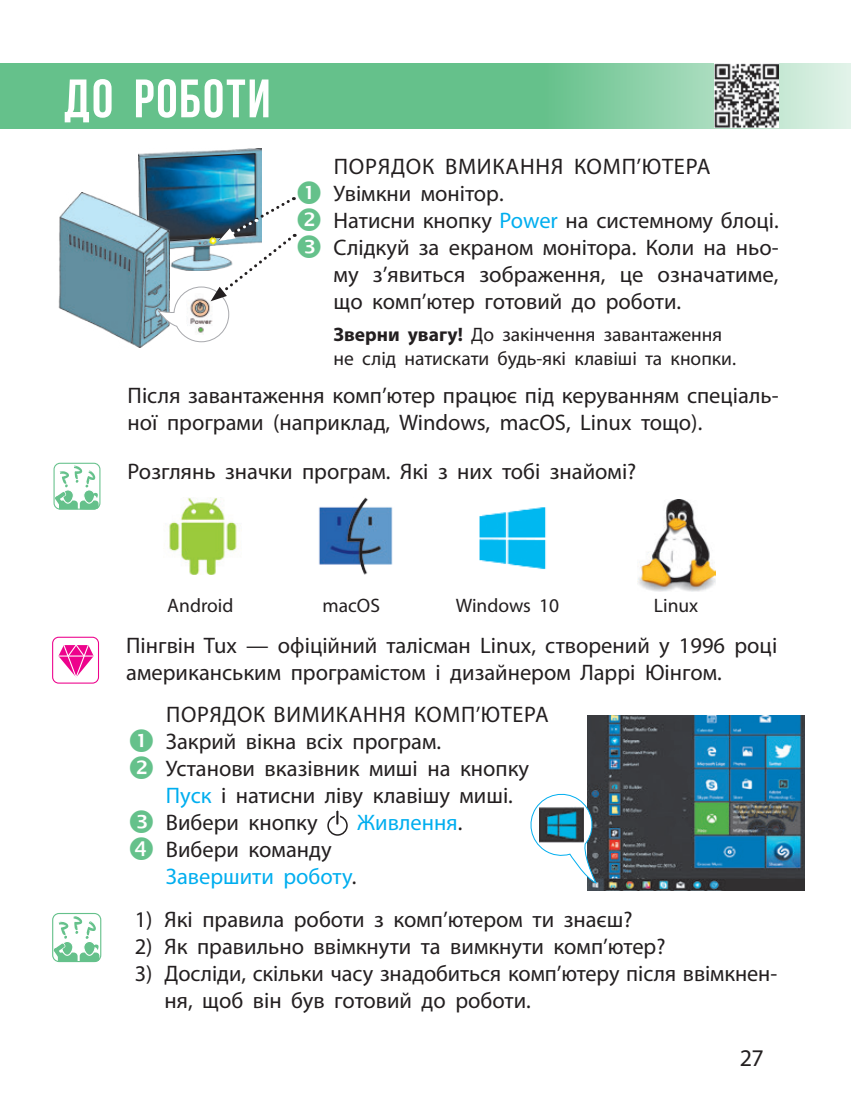
<style>
.page{position:relative;width:851px;height:1106px;background:#fff}
.page>*{position:absolute;margin:0;border:0;box-sizing:border-box;transform-origin:0 0}
.t1{font:700 54px "Bebas Neue";letter-spacing:.035em;color:#fff}
.t2{font:24px "Myriad Pro";color:#231f20}
.t3{font:22.5px/27px "Myriad Pro";color:#231f20}
.t4{font:22.5px/27px "Myriad Pro";color:#00aeef}
.t5{font:19.5px/23.4px "Myriad Pro";color:#231f20}
.s1{color:#00aeef}
.s2{font-weight:700}
.s3{color:#231f20}
</style>
<div class="page">
<svg style="left:0;top:64px;width:850px;height:65px;background:#76c797"></svg>
<img style="left:139px;top:148px;width:122px;height:45px">
<img style="left:58px;top:193px;width:91px;height:154px">
<img style="left:479px;top:507px;width:67px;height:63px">
<img style="left:319px;top:497px;width:74px;height:78px">
<img style="left:637px;top:499px;width:78px;height:92px">
<img style="left:163px;top:497px;width:75px;height:78px">
<div style="left:53px;top:463px;width:47px;height:46px;border:1px solid #65c18b;border-radius:6px"></div>
<svg style="left:54px;top:465px;width:45px;height:45px"></svg>
<div style="left:327px;top:815px;width:20px;height:20px;border:2px solid #231f20;border-radius:50%"></div>
<svg style="left:334px;top:810px;width:6px;height:15px"></svg>
<img style="left:587px;top:716px;width:217px;height:174px">
<svg style="left:530px;top:789px;width:67px;height:95px"></svg>
<img style="left:539px;top:806px;width:44px;height:36px">
<div style="left:52px;top:913px;width:49px;height:49px;border:1px solid #65c18b;border-radius:6px"></div>
<svg style="left:52px;top:916px;width:47px;height:47px"></svg>
<img style="left:714px;top:64px;width:64px;height:64px">
<div style="left:52px;top:636px;width:47px;height:47px;border:1px solid #ed028c;border-radius:6px"></div>
<svg style="left:58px;top:645px;width:36px;height:33px"></svg>
<svg style="left:145px;top:153px;width:152px;height:189px"></svg>
<h1 class="t1" style="left:64px;top:69px;width:208px">ДО РОБОТИ</h1>
<p class="t3" style="left:334px;top:153px;width:31px">Порядок</p>
<p class="t3" style="left:445px;top:153px;width:16px">вмика</p>
<p class="t3" style="left:520px;top:153px;width:70px">ння комп</p>
<p class="t3" style="left:636px;top:153px;width:39px">’ютера</p>
<p class="t3" style="left:333px;top:180px;width:171px">Увімкни монітор.</p>
<p class="t3" style="left:323px;top:207px;width:457px">Натисни кнопку <span class="s1">Power</span> на системному блоці.</p>
<p class="t3" style="left:333px;top:234px;width:446px">Слідкуй за екраном монітора. Коли на ньо-</p>
<p class="t3" style="left:333px;top:261px;width:446px">му з’явиться зображення, це означатиме,</p>
<p class="t3" style="left:333px;top:288px;width:349px">що комп’ютер готовий до роботи.</p>
<p class="t5" style="left:333px;top:323px;width:404px"><span class="s2">Зверни увагу!</span> До закінчення завантаження не слід натискати будь-які клавіші та кнопки.</p>
<p class="t3" style="left:128px;top:382px;width:652px">Після завантаження комп’ютер працює під керуванням спеціаль&shy;ної програми (наприклад, Windows, macOS, Linux тощо).</p>
<p class="t3" style="left:128px;top:457px;width:510px">Розглянь значки програм. Які з них тобі знайомі?</p>
<p class="t5" style="left:167px;top:593px;width:68px">Android</p>
<p class="t5" style="left:322px;top:593px;width:59px">macOS</p>
<p class="t5" style="left:456px;top:593px;width:105px">Windows 10</p>
<p class="t5" style="left:653px;top:593px;width:46px">Linux</p>
<p class="t3" style="left:126px;top:631px;width:652px">Пінгвін Tux — офіційний талісман Linux, створений у 1996 році американським програмістом і дизайнером Ларрі Юінгом.</p>
<p class="t3" style="left:166px;top:700px;width:30px">Порядок</p>
<p class="t3" style="left:273px;top:700px;width:16px">вимика</p>
<p class="t3" style="left:363px;top:700px;width:67px">ння комп</p>
<p class="t3" style="left:475px;top:700px;width:38px">’ютера</p>
<p class="t3" style="left:166px;top:727px;width:365px">Закрий вікна всіх програм.<br>Установи вказівник миші на кнопку<br><span class="s1">Пуск</span> і натисни ліву клавішу миші.<br>Вибери кнопку</p>
<p class="t4" style="left:357px;top:808px;width:107px">Живлення<span class="s3">.</span></p>
<p class="t4" style="left:166px;top:835px;width:192px"><span class="s3">Вибери команду<br></span>Завершити роботу<span class="s3">.</span></p>
<p class="t3" style="left:135px;top:906px;width:499px">1) Які правила роботи з комп’ютером ти знаєш?</p>
<p class="t3" style="left:135px;top:933px;width:532px">2) Як правильно ввімкнути та вимкнути комп’ютер?</p>
<p class="t3" style="left:164px;top:960px;width:614px;text-indent:-30px">3) Досліди, скільки часу знадобиться комп’ютеру після ввімкнен&shy;ня, щоб він був готовий до роботи.</p>
<p class="t2" style="left:739px;top:1043px;width:25px">27</p>
</div>
